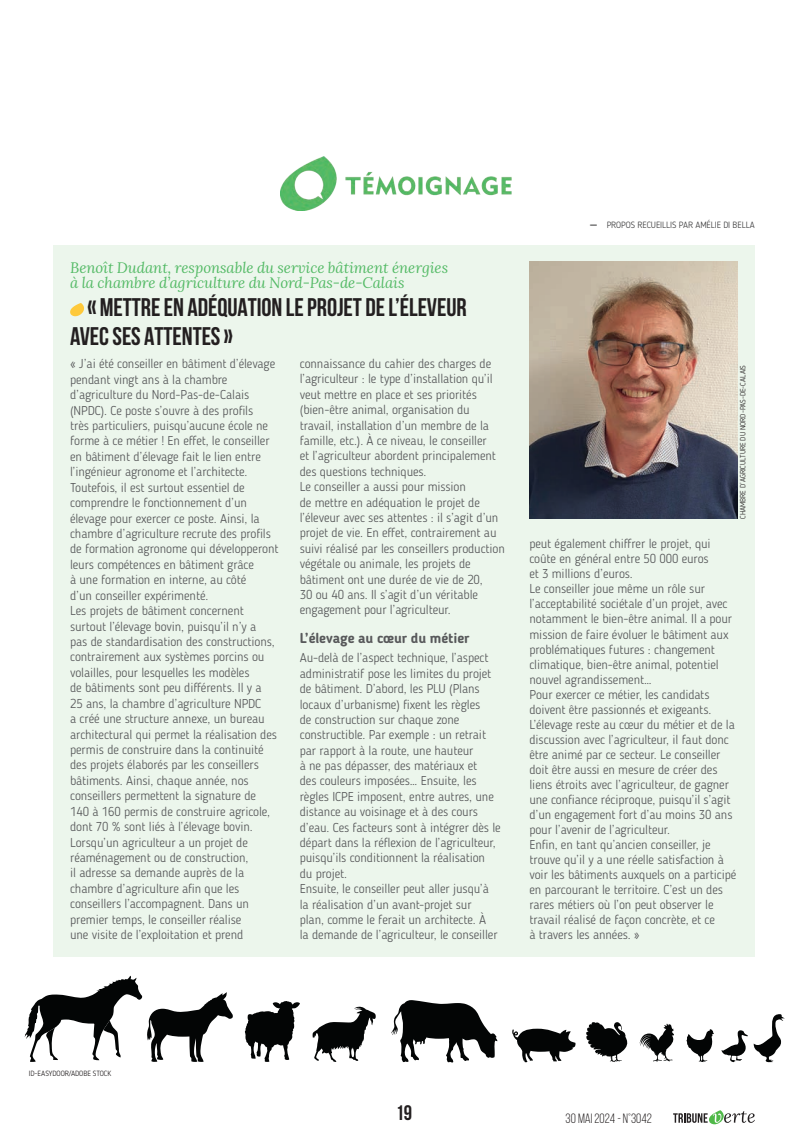
<style>
.page{position:relative;width:808px;height:1148px;background:#fff}
.page>*{position:absolute;margin:0;border:0;box-sizing:border-box;transform-origin:0 0}
.t1{font:700 25.5px/28.5px "Bebas Neue";letter-spacing:-.005em;color:#231f20}
.t2{font:700 21px "Bebas Neue";color:#231f20}
.t3{font:italic 15px/15px "Lora";letter-spacing:-.005em;color:#54ba66}
.t4{font:700 14.25px "Blogger Sans";letter-spacing:-.005em;color:#57585a}
.t5{font:13.5px "Bebas Neue";color:#231f20}
.t6{font:300 12.75px/15.5px "Blogger Sans";letter-spacing:-.005em;color:#57585a}
.t7{font:300 9px "Blogger Sans";letter-spacing:-.005em;color:#3e3e3f}
.t8{font:300 7.5px "Blogger Sans";letter-spacing:-.005em;color:#231f20}
.s1{font-family:"Lora";font-weight:700}
</style>
<div class="page">
<div style="left:53px;top:245px;width:702px;height:711px;background:#ecf6ec"></div>
<svg style="left:70px;top:303px;width:14px;height:13px"></svg>
<img style="left:529px;top:262px;width:209px;height:257px">
<svg style="left:512px;top:1029px;width:63px;height:33px"></svg>
<svg style="left:686px;top:1029px;width:28px;height:33px"></svg>
<svg style="left:721px;top:1014px;width:64px;height:48px"></svg>
<svg style="left:586px;top:1022px;width:42px;height:40px"></svg>
<svg style="left:639px;top:1024px;width:35px;height:38px"></svg>
<svg style="left:245px;top:1001px;width:55px;height:61px"></svg>
<svg style="left:24px;top:976px;width:209px;height:86px"></svg>
<svg style="left:312px;top:1000px;width:186px;height:63px"></svg>
<svg style="left:673px;top:1110px;width:82px;height:14px"></svg>
<img style="left:281px;top:157px;width:231px;height:54px">
<p class="t3" style="left:70px;top:260px;width:379px">Benoît Dudant, responsable du service bâtiment énergies à la chambre d’agriculture du Nord-Pas-de-Calais</p>
<h1 class="t1" style="left:70px;top:293px;width:398px;text-indent:17px">« METTRE EN ADÉQUATION LE PROJET DE L’ÉLEVEUR<br>AVEC SES ATTENTES »</h1>
<p class="t6" style="left:70px;top:356px;width:210px">« J’ai été conseiller en bâtiment d’élevage pendant vingt ans à la chambre d’agriculture du Nord-Pas-de-Calais (NPDC). Ce poste s’ouvre à des profils<br>très particuliers, puisqu’aucune école ne forme à ce métier ! En effet, le conseiller en bâtiment d’élevage fait le lien entre l’ingénieur agronome et l’architecte.<br>Toutefois, il est surtout essentiel de comprendre le fonctionnement d’un élevage pour exercer ce poste. Ainsi, la chambre d’agriculture recrute des profils de formation agronome qui développeront leurs compétences en bâtiment grâce<br>à une formation en interne, au côté<br>d’un conseiller expérimenté.<br>Les projets de bâtiment concernent surtout l’élevage bovin, puisqu’il n’y a<br>pas de standardisation des constructions, contrairement aux systèmes porcins ou volailles, pour lesquelles les modèles<br>de bâtiments sont peu différents. Il y a<br>25 ans, la chambre d’agriculture NPDC<br>a créé une structure annexe, un bureau architectural qui permet la réalisation des permis de construire dans la continuité des projets élaborés par les conseillers bâtiments. Ainsi, chaque année, nos conseillers permettent la signature de<br>140 à 160 permis de construire agricole, dont 70 % sont liés à l’élevage bovin.<br>Lorsqu’un agriculteur a un projet de réaménagement ou de construction,<br>il adresse sa demande auprès de la chambre d’agriculture afin que les conseillers l’accompagnent. Dans un premier temps, le conseiller réalise<br>une visite de l’exploitation et prend</p>
<p class="t6" style="left:300px;top:356px;width:207px">connaissance du cahier des charges de l’agriculteur : le type d’installation qu’il veut mettre en place et ses priorités (bien-être animal, organisation du travail, installation d’un membre de la famille, etc.). À ce niveau, le conseiller<br>et l’agriculteur abordent principalement des questions techniques.<br>Le conseiller a aussi pour mission<br>de mettre en adéquation le projet de l’éleveur avec ses attentes : il s’agit d’un projet de vie. En effet, contrairement au suivi réalisé par les conseillers production végétale ou animale, les projets de bâtiment ont une durée de vie de 20,<br>30 ou 40 ans. Il s’agit d’un véritable engagement pour l’agriculteur.</p>
<p class="t4" style="left:300px;top:629px;width:171px">L’élevage au cœur du métier</p>
<p class="t6" style="left:300px;top:650px;width:202px">Au-delà de l’aspect technique, l’aspect administratif pose les limites du projet de bâtiment. D’abord, les PLU (Plans locaux d’urbanisme) fixent les règles<br>de construction sur chaque zone constructible. Par exemple : un retrait par rapport à la route, une hauteur<br>à ne pas dépasser, des matériaux et<br>des couleurs imposées… Ensuite, les règles ICPE imposent, entre autres, une distance au voisinage et à des cours d’eau. Ces facteurs sont à intégrer dès le départ dans la réflexion de l’agriculteur, puisqu’ils conditionnent la réalisation du projet.<br>Ensuite, le conseiller peut aller jusqu’à la réalisation d’un avant-projet sur<br>plan, comme le ferait un architecte. À<br>la demande de l’agriculteur, le conseiller</p>
<p class="t7" style="left:590px;top:220px;width:167px"><span class="s1">—</span> PROPOS RECUEILLIS PAR AMÉLIE DI BELLA</p>
<p class="t8" style="left:738px;top:519px;width:155px;rotate:-90deg">CHAMBRE D’AGRICULTURE DU NORD-PAS-DE-CALAIS</p>
<p class="t6" style="left:529px;top:536px;width:208px;line-height:15px">peut également chiffrer le projet, qui coûte en général entre 50 000 euros<br>et 3 millions d’euros.<br>Le conseiller joue même un rôle sur l’acceptabilité sociétale d’un projet, avec notamment le bien-être animal. Il a pour mission de faire évoluer le bâtiment aux problématiques futures : changement climatique, bien-être animal, potentiel nouvel agrandissement…<br>Pour exercer ce métier, les candidats doivent être passionnés et exigeants.<br>L’élevage reste au cœur du métier et de la discussion avec l’agriculteur, il faut donc être animé par ce secteur. Le conseiller doit être aussi en mesure de créer des liens étroits avec l’agriculteur, de gagner une confiance réciproque, puisqu’il s’agit d’un engagement fort d’au moins 30 ans pour l’avenir de l’agriculteur.<br>Enfin, en tant qu’ancien conseiller, je trouve qu’il y a une réelle satisfaction à voir les bâtiments auxquels on a participé en parcourant le territoire. C’est un des rares métiers où l’on peut observer le travail réalisé de façon concrète, et ce<br>à travers les années. »</p>
<p class="t8" style="left:29px;top:1069px;width:84px">ID-EASYDOOR/ADOBE STOCK</p>
<h2 class="t2" style="left:396px;top:1101px;width:18px">19</h2>
<p class="t5" style="left:566px;top:1111px;width:88px">30 MAI 2024 - N°3042</p>
</div>
